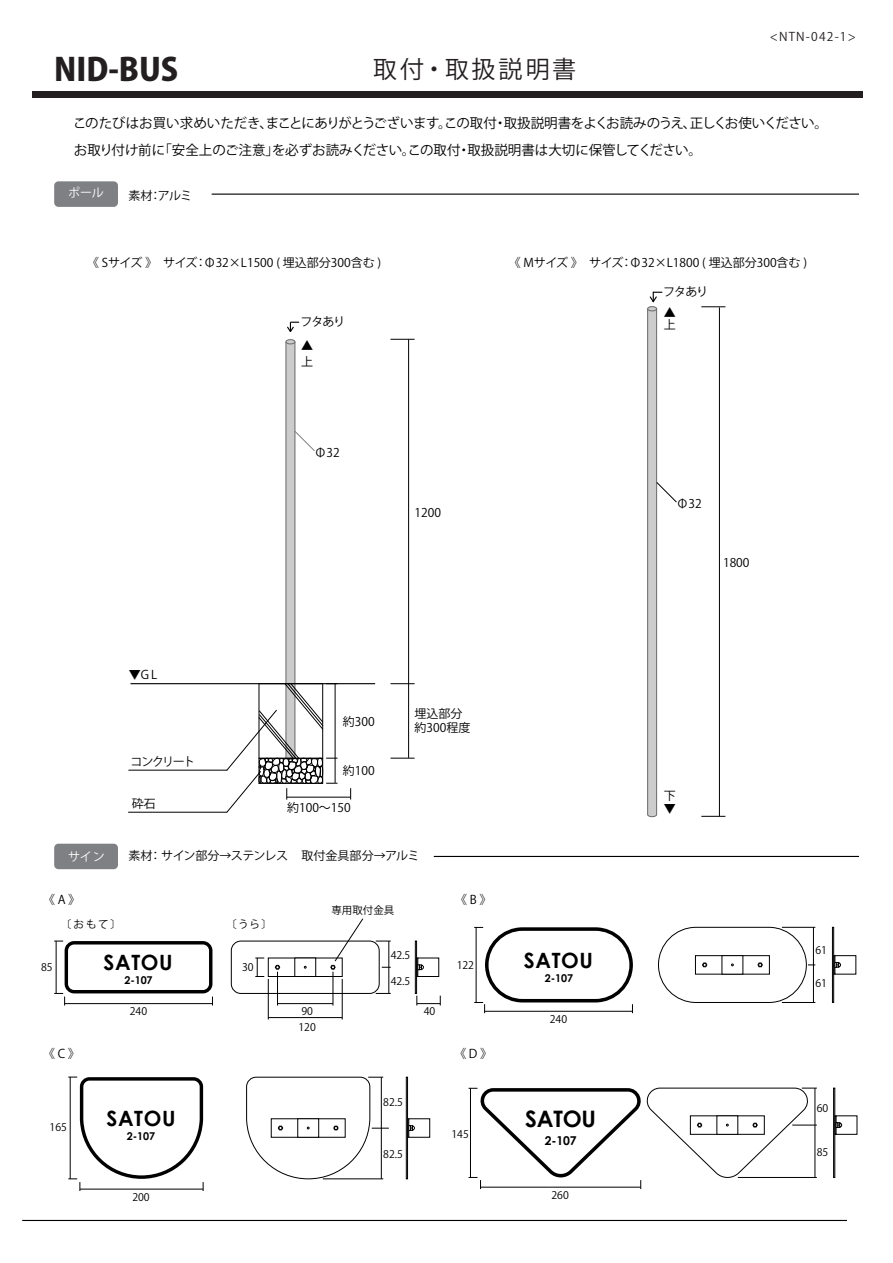
<style>
.page{position:relative;width:893px;height:1263px;background:#fff}
.page>*{position:absolute;margin:0;border:0;box-sizing:border-box;transform-origin:0 0}
.t1{font:800 31.2px "Koz Go Pro";color:#231f20}
.t2{font:24px "Koz Go Pro";letter-spacing:.12em;color:#231f20}
.t3{font:700 22.65px "Century Gothic";letter-spacing:-.01em;color:#000}
.t4{font:700 21.15px "Century Gothic";letter-spacing:.03em;color:#000}
.t5{font:13.5px/27px "Koz Go Pro";color:#000}
.t6{font:700 12.15px "Century Gothic";color:#000}
.t7{font:12px/12.9px "Koz Go Pro";color:#000}
.t8{font:12px "Koz Go Pro";letter-spacing:-.03em;color:#000}
.t9{font:12px "Koz Go Pro";letter-spacing:.1em;color:#231f20}
.t10{font:12px "Koz Go Pro";letter-spacing:-.01em;color:#fff}
.t11{font:700 10.8px "Century Gothic";letter-spacing:-.01em;color:#000}
.t12{font:10.5px/15.5px "Koz Go Pro";color:#000}
</style>
<div class="page">
<div style="left:33px;top:91px;width:830px;height:6px;background:#231f20"></div>
<div style="left:65px;top:941px;width:147px;height:52px;background:#000;border-radius:10px"></div>
<div style="left:68px;top:944px;width:141px;height:46px;background:#fff;border-radius:6px"></div>
<svg style="left:485px;top:927px;width:148px;height:75px"></svg>
<div style="left:489px;top:931px;width:140px;height:68px;background:#fff;border-radius:34px"></div>
<div style="left:658px;top:927px;width:149px;height:76px;border:1px solid #000;border-radius:38px"></div>
<div style="left:415px;top:941px;width:2px;height:53px;background:#fff;border:1px solid #000"></div>
<div style="left:417px;top:958px;width:22px;height:19px;background:#fff;border:1px solid #000"></div>
<svg style="left:415px;top:958px;width:9px;height:19px"></svg>
<div style="left:406px;top:1077px;width:2px;height:102px;background:#fff;border:1px solid #000"></div>
<div style="left:408px;top:1118px;width:22px;height:19px;background:#fff;border:1px solid #000"></div>
<svg style="left:406px;top:1118px;width:9px;height:19px"></svg>
<div style="left:833px;top:1088px;width:2px;height:90px;background:#fff;border:1px solid #000"></div>
<div style="left:834px;top:1115px;width:2px;height:20px;background:#fff;border:1px solid #000"></div>
<div style="left:836px;top:1115px;width:21px;height:20px;background:#fff;border:1px solid #000"></div>
<svg style="left:834px;top:1122px;width:8px;height:6px"></svg>
<div style="left:832px;top:927px;width:2px;height:76px;background:#fff;border:1px solid #000"></div>
<div style="left:834px;top:955px;width:22px;height:19px;background:#fff;border:1px solid #000"></div>
<svg style="left:833px;top:955px;width:8px;height:19px"></svg>
<svg style="left:701px;top:816px;width:24px;height:1px"></svg>
<svg style="left:701px;top:306px;width:24px;height:1px"></svg>
<hr style="left:719px;top:307px;width:1px;height:509px;background:#000">
<div style="left:54px;top:181px;width:64px;height:26px;background:#7f8083;border-radius:4px"></div>
<div style="left:54px;top:844px;width:64px;height:25px;background:#7f8083;border-radius:4px"></div>
<hr style="left:56px;top:941px;width:1px;height:52px;background:#000">
<svg style="left:255px;top:958px;width:9px;height:19px"></svg>
<svg style="left:376px;top:941px;width:15px;height:1px"></svg>
<svg style="left:376px;top:993px;width:15px;height:1px"></svg>
<hr style="left:388px;top:941px;width:1px;height:52px;background:#000">
<hr style="left:782px;top:927px;width:33px;height:1px;background:#000">
<hr style="left:782px;top:1002px;width:33px;height:1px;background:#000">
<hr style="left:813px;top:927px;width:1px;height:75px;background:#000">
<svg style="left:54px;top:993px;width:11px;height:12px"></svg>
<hr style="left:65px;top:1003px;width:147px;height:1px;background:#000">
<svg style="left:416px;top:996px;width:25px;height:9px"></svg>
<hr style="left:476px;top:927px;width:1px;height:75px;background:#000">
<svg style="left:474px;top:1002px;width:11px;height:11px"></svg>
<hr style="left:485px;top:1011px;width:147px;height:1px;background:#000">
<svg style="left:68px;top:1077px;width:136px;height:114px"></svg>
<hr style="left:80px;top:1189px;width:123px;height:1px;background:#000">
<div style="left:286px;top:339px;width:9px;height:5px;border:1px solid #696969;border-radius:50%"></div>
<svg style="left:390px;top:339px;width:25px;height:1px"></svg>
<svg style="left:390px;top:758px;width:25px;height:1px"></svg>
<svg style="left:390px;top:683px;width:25px;height:1px"></svg>
<hr style="left:408px;top:339px;width:1px;height:419px;background:#000">
<svg style="left:287px;top:322px;width:12px;height:10px"></svg>
<svg style="left:647px;top:292px;width:30px;height:525px"></svg>
<hr style="left:287px;top:797px;width:64px;height:1px;background:#000">
<hr style="left:131px;top:683px;width:244px;height:1px;background:#000">
<hr style="left:129px;top:770px;width:98px;height:1px;background:#000">
<svg style="left:226px;top:340px;width:111px;height:473px"></svg>
<hr style="left:128px;top:812px;width:99px;height:1px;background:#000">
<div style="left:231px;top:941px;width:149px;height:53px;border:1px solid #000;border-radius:10px"></div>
<div style="left:268px;top:958px;width:75px;height:19px;background:#fff;border:1px solid #000"></div>
<div style="left:294px;top:958px;width:22px;height:19px;background:#fff;border:1px solid #000"></div>
<svg style="left:274px;top:965px;width:7px;height:5px"></svg>
<div style="left:695px;top:955px;width:75px;height:19px;background:#fff;border:1px solid #000"></div>
<div style="left:722px;top:955px;width:21px;height:19px;background:#fff;border:1px solid #000"></div>
<svg style="left:702px;top:962px;width:6px;height:6px"></svg>
<svg style="left:757px;top:962px;width:6px;height:6px"></svg>
<svg style="left:246px;top:1076px;width:143px;height:103px"></svg>
<svg style="left:469px;top:1087px;width:348px;height:102px"></svg>
<hr style="left:212px;top:194px;width:647px;height:1px;background:#000">
<hr style="left:434px;top:856px;width:425px;height:1px;background:#000">
<hr style="left:22px;top:1220px;width:825px;height:1px;background:#000">
<hr style="left:277px;top:972px;width:1px;height:33px;background:#000">
<hr style="left:333px;top:972px;width:1px;height:33px;background:#000">
<hr style="left:278px;top:1003px;width:55px;height:1px;background:#000">
<hr style="left:268px;top:979px;width:1px;height:40px;background:#000">
<hr style="left:342px;top:979px;width:1px;height:40px;background:#000">
<hr style="left:268px;top:1017px;width:74px;height:1px;background:#000">
<svg style="left:330px;top:918px;width:34px;height:52px"></svg>
<h1 class="t1" style="left:54px;top:49px;width:126px">NID-BUS</h1>
<h2 class="t2" style="left:373px;top:54px;width:204px">取付・取扱説明書</h2>
<p class="t9" style="left:770px;top:29px;width:87px">&lt;NTN-042-1&gt;</p>
<p class="t5" style="left:73px;top:110px;width:756px">このたびはお買い求めいただき、まことにありがとうございます。この取付・取扱説明書をよくお読みのうえ、正しくお使いください。お取り付け前に「安全上のご注意」を必ずお読みください。この取付・取扱説明書は大切に保管してください。</p>
<p class="t10" style="left:68px;top:185px;width:37px">ポール</p>
<p class="t7" style="left:128px;top:189px;width:65px">素材：アルミ</p>
<p class="t7" style="left:87px;top:257px;width:296px">《 Sサイズ 》　サイズ：Φ32×L1500 ( 埋込部分300含む )</p>
<p class="t7" style="left:509px;top:257px;width:300px">《 Mサイズ 》　サイズ：Φ32×L1800 ( 埋込部分300含む )</p>
<p class="t7" style="left:300px;top:316px;width:46px">フタあり</p>
<p class="t7" style="left:301px;top:340px;width:13px">▲</p>
<p class="t7" style="left:301px;top:355px;width:13px">上</p>
<p class="t7" style="left:314px;top:447px;width:27px">Φ32</p>
<p class="t7" style="left:415px;top:506px;width:28px">1200</p>
<p class="t10" style="left:68px;top:849px;width:38px">サイン</p>
<p class="t7" style="left:129px;top:669px;width:30px">▼GL</p>
<p class="t7" style="left:130px;top:756px;width:66px">コンクリート</p>
<p class="t7" style="left:132px;top:797px;width:25px">砕石</p>
<p class="t7" style="left:343px;top:715px;width:33px">約300</p>
<p class="t7" style="left:343px;top:764px;width:33px">約100</p>
<p class="t7" style="left:287px;top:802px;width:65px">約100～150</p>
<p class="t7" style="left:415px;top:706px;width:57px;line-height:14.4px">埋込部分約300程度</p>
<p class="t8" style="left:128px;top:847px;width:292px">素材： サイン部分→ステンレス 取付金具部分→アルミ</p>
<p class="t7" style="left:43px;top:893px;width:39px">《 A 》</p>
<p class="t7" style="left:455px;top:893px;width:38px">《 B 》</p>
<p class="t12" style="left:331px;top:903px;width:64px">専用取付金具</p>
<p class="t12" style="left:61px;top:917px;width:62px">〔 お も て 〕</p>
<p class="t12" style="left:226px;top:917px;width:47px">〔 う ら 〕</p>
<h3 class="t4" style="left:103px;top:947px;width:71px">SATOU</h3>
<p class="t11" style="left:124px;top:972px;width:30px">2-107</p>
<p class="t12" style="left:41px;top:960px;width:13px">85</p>
<p class="t12" style="left:242px;top:960px;width:13px">30</p>
<p class="t12" style="left:391px;top:948px;width:21px">42.5</p>
<p class="t12" style="left:391px;top:974px;width:21px">42.5</p>
<p class="t12" style="left:130px;top:1004px;width:19px">240</p>
<p class="t12" style="left:424px;top:1004px;width:13px">40</p>
<p class="t12" style="left:298px;top:1004px;width:19px">90<br>120</p>
<p class="t12" style="left:457px;top:957px;width:19px">122</p>
<p class="t7" style="left:43px;top:1048px;width:38px">《 C 》</p>
<p class="t7" style="left:454px;top:1048px;width:39px">《 D 》</p>
<p class="t12" style="left:50px;top:1120px;width:19px">165</p>
<h3 class="t4" style="left:106px;top:1102px;width:71px">SATOU</h3>
<p class="t11" style="left:127px;top:1128px;width:30px">2-107</p>
<p class="t12" style="left:132px;top:1189px;width:19px">200</p>
<p class="t12" style="left:383px;top:1095px;width:21px">82.5</p>
<p class="t12" style="left:383px;top:1147px;width:21px">82.5</p>
<p class="t12" style="left:451px;top:1127px;width:19px">145</p>
<h3 class="t4" style="left:524px;top:944px;width:71px">SATOU</h3>
<p class="t11" style="left:545px;top:970px;width:30px">2-107</p>
<p class="t12" style="left:550px;top:1012px;width:19px">240</p>
<h3 class="t3" style="left:525px;top:1102px;width:72px">SATOU</h3>
<p class="t6" style="left:545px;top:1131px;width:33px">2-107</p>
<p class="t12" style="left:551px;top:1188px;width:19px">260</p>
<p class="t7" style="left:663px;top:286px;width:46px">フタあり</p>
<p class="t7" style="left:664px;top:307px;width:13px">▲</p>
<p class="t7" style="left:664px;top:318px;width:13px">上</p>
<p class="t7" style="left:676px;top:498px;width:27px">Φ32</p>
<p class="t7" style="left:723px;top:556px;width:28px">1800</p>
<p class="t7" style="left:664px;top:789px;width:13px">下▼</p>
<p class="t12" style="left:815px;top:942px;width:13px">61</p>
<p class="t12" style="left:815px;top:976px;width:13px">61</p>
<p class="t12" style="left:817px;top:1100px;width:13px">60</p>
<p class="t12" style="left:817px;top:1145px;width:13px">85</p>
</div>
